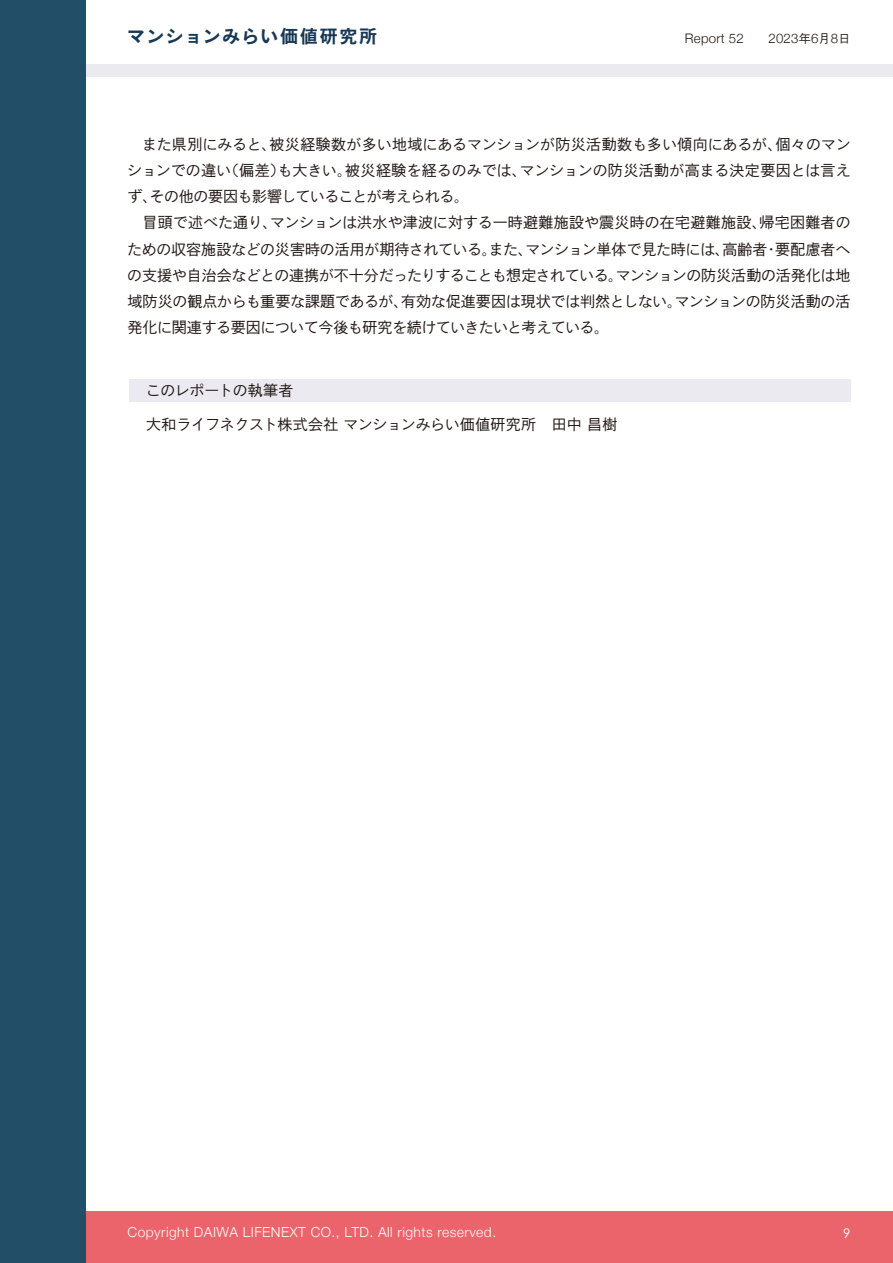
<style>
.page{position:relative;width:893px;height:1263px;background:#fff}
.page>*{position:absolute;margin:0;border:0;box-sizing:border-box;transform-origin:0 0}
.t1{font:18px "Iwa O Go Std Eb";letter-spacing:.07em;color:#183956}
.t2{font:500 15px/26.2px "Iwa O Go Std";letter-spacing:-.02em;color:#221815;text-align:justify}
.t3{font:300 13.8px "Helvetica Neue";letter-spacing:.035em;color:#fff}
.t4{font:300 13.2px "Helvetica Neue";letter-spacing:.02em;color:#221815}
.t5{font:13.2px "Century Gothic";color:#fff}
.s1{font-family:"Iwa O Go Std";font-weight:500;font-size:12px}
</style>
<div class="page">
<div style="left:0;top:1212px;width:893px;height:51px;background:#eb636b"></div>
<div style="left:0;top:64px;width:893px;height:13px;background:#ebeaf1"></div>
<div style="left:0;top:0;width:85px;height:1263px;background:#224e67"></div>
<div style="left:129px;top:379px;width:721px;height:22px;background:#ebeaf1"></div>
<p class="t1" style="left:127px;top:24px;width:252px">マンションみらい価値研究所</p>
<p class="t4" style="left:685px;top:28px;width:167px">Report 52<span class="s1">　　</span>2023<span class="s1">年</span>6<span class="s1">月</span>8<span class="s1">日</span></p>
<p class="t2" style="left:127px;top:130px;width:725px;text-indent:15px">また県別にみると、被災経験数が多い地域にあるマンションが防災活動数も多い傾向にあるが、個々のマンションでの違い（偏差）も大きい。被災経験を経るのみでは、マンションの防災活動が高まる決定要因とは言えず、その他の要因も影響していることが考えられる。</p>
<p class="t2" style="left:127px;top:209px;width:725px;text-indent:15px">冒頭で述べた通り、マンションは洪水や津波に対する一時避難施設や震災時の在宅避難施設、帰宅困難者のための収容施設などの災害時の活用が期待されている。また、マンション単体で見た時には、高齢者・要配慮者への支援や自治会などとの連携が不十分だったりすることも想定されている。マンションの防災活動の活発化は地域防災の観点からも重要な課題であるが、有効な促進要因は現状では判然としない。マンションの防災活動の活発化に関連する要因について今後も研究を続けていきたいと考えている。</p>
<p class="t2" style="left:146px;top:377px;width:149px">このレポートの執筆者</p>
<p class="t2" style="left:146px;top:411px;width:473px">大和ライフネクスト株式会社マンションみらい価値研究所　田中昌樹</p>
<p class="t3" style="left:128px;top:1221px;width:370px">Copyright DAIWA LIFENEXT CO., LTD. All rights reserved.</p>
<p class="t5" style="left:843px;top:1225px;width:9px">9</p>
</div>
